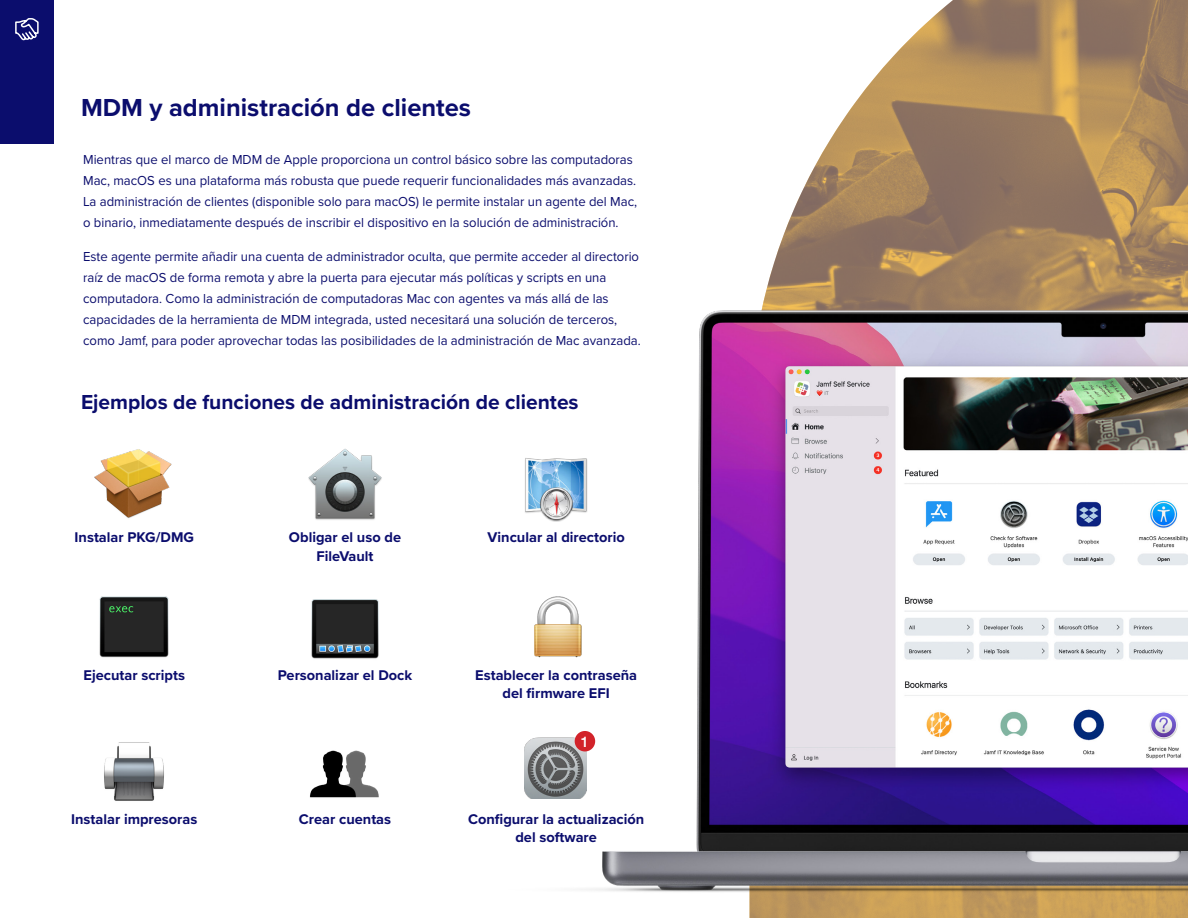
<style>
.page{position:relative;width:1188px;height:918px;background:#fff}
.page>*{position:absolute;margin:0;border:0;box-sizing:border-box;transform-origin:0 0}
.t1{font:700 25.5px "Proxima Nova";color:#0b0d6d}
.t2{font:700 21px "Proxima Nova";color:#0b0d6d}
.t3{font:500 14.7px "Helvetica Neue";color:#fff}
.t4{font:700 14.55px/18.3px "Proxima Nova";color:#0b0d6d;text-align:center}
.t5{font:13.5px/21px "Proxima Nova";color:#0b0d6d}
</style>
<div class="page">
<img style="left:843px;top:0;width:345px;height:119px">
<img style="left:524px;top:119px;width:664px;height:799px">
<div style="left:0;top:0;width:54px;height:144px;background:#0b0d6d"></div>
<svg style="left:15px;top:18px;width:24px;height:23px"></svg>
<img style="left:95px;top:449px;width:77px;height:69px">
<img style="left:99px;top:596px;width:70px;height:62px">
<img style="left:104px;top:742px;width:60px;height:59px">
<img style="left:311px;top:599px;width:68px;height:60px">
<img style="left:310px;top:750px;width:69px;height:48px">
<img style="left:524px;top:592px;width:91px;height:69px">
<img style="left:524px;top:458px;width:64px;height:63px">
<img style="left:308px;top:448px;width:74px;height:72px">
<img style="left:525px;top:737px;width:62px;height:61px">
<div style="left:575px;top:731px;width:20px;height:20px;background:#d2232a;border-radius:50%"></div>
<h1 class="t1" style="left:81px;top:89px;width:392px">MDM y administración de clientes</h1>
<p class="t5" style="left:83px;top:148px;width:555px">Mientras que el marco de MDM de Apple proporciona un control básico sobre las computadoras Mac, macOS es una plataforma más robusta que puede requerir funcionalidades más avanzadas.<br>La administración de clientes (disponible solo para macOS) le permite instalar un agente del Mac, o binario, inmediatamente después de inscribir el dispositivo en la solución de administración.</p>
<p class="t5" style="left:83px;top:246px;width:559px">Este agente permite añadir una cuenta de administrador oculta, que permite acceder al directorio raíz de macOS de forma remota y abre la puerta para ejecutar más políticas y scripts en una computadora. Como la administración de computadoras Mac con agentes va más allá de las capacidades de la herramienta de MDM integrada, usted necesitará una solución de terceros, como Jamf, para poder aprovechar todas las posibilidades de la administración de Mac avanzada.</p>
<h2 class="t2" style="left:81px;top:386px;width:499px">Ejemplos de funciones de administración de clientes</h2>
<p class="t4" style="left:289px;top:528px;width:114px">Obligar el uso de<br>FileVault</p>
<p class="t4" style="left:75px;top:528px;width:121px">Instalar PKG/DMG</p>
<p class="t4" style="left:488px;top:528px;width:139px">Vincular al directorio</p>
<p class="t4" style="left:84px;top:666px;width:103px">Ejecutar scripts</p>
<p class="t4" style="left:278px;top:666px;width:136px">Personalizar el Dock</p>
<p class="t4" style="left:475px;top:666px;width:163px">Establecer la contraseña del firmware EFI</p>
<p class="t3" style="left:581px;top:730px;width:10px">1</p>
<p class="t4" style="left:71px;top:810px;width:128px">Instalar impresoras</p>
<p class="t4" style="left:299px;top:810px;width:94px">Crear cuentas</p>
<p class="t4" style="left:468px;top:810px;width:178px">Configurar la actualización del software</p>
</div>
